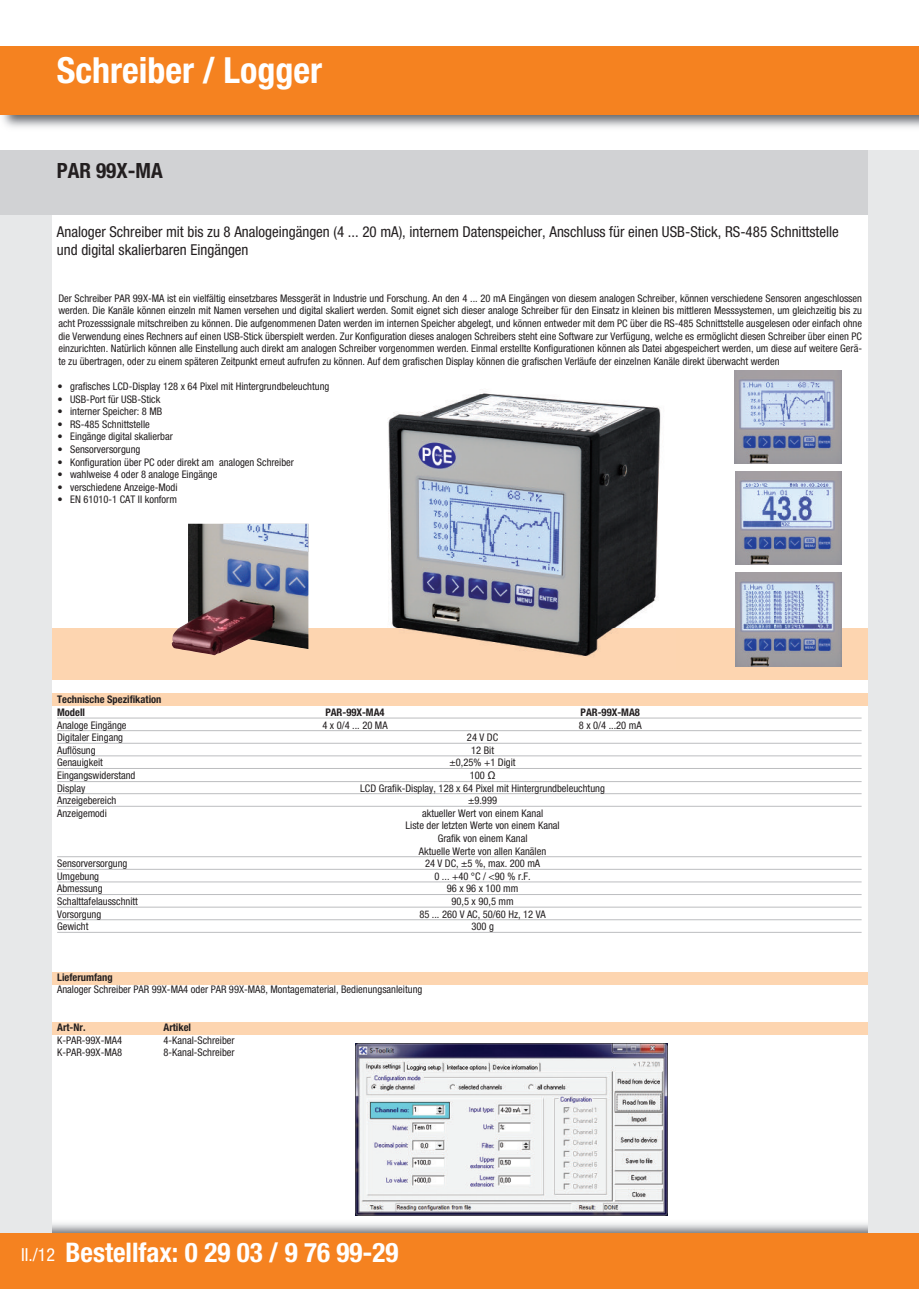
<style>
.page{position:relative;width:919px;height:1289px;background:#fff}
.page>*{position:absolute;margin:0;border:0;box-sizing:border-box;transform-origin:0 0}
.t1{font:700 condensed 36px "Helvetica Neue";color:#fff}
.t2{font:700 condensed 27px "Helvetica Neue";color:#fff}
.t3{font:700 condensed 21px "Helvetica Neue";color:#231f20}
.t4{font:condensed 15px/18px "Helvetica Neue";color:#231f20}
.t5{font:condensed 10.5px/12.6px "Helvetica Neue";color:#231f20;text-align:center}
.t6{font:700 condensed 10.5px/12.6px "Helvetica Neue";color:#231f20}
.s1{font-family:"Arial";font-stretch:normal}
.s2{font-weight:400;font-size:18px}
</style>
<div class="page">
<div style="left:43px;top:971px;width:837px;height:13px;background:#fdd5b0"></div>
<div style="left:40px;top:1021px;width:841px;height:13px;background:#fdd5b0"></div>
<div style="left:33px;top:628px;width:849px;height:51px;background:#fdd5b0"></div>
<div style="left:33px;top:693px;width:850px;height:13px;background:#fdd5b0"></div>
<div style="left:0;top:150px;width:51px;height:1138px;background:#e7e8e9"></div>
<div style="left:0;top:150px;width:918px;height:64px;background:#d1d2d4"></div>
<div style="left:867px;top:150px;width:51px;height:1138px;background:#e7e8e9"></div>
<div style="left:906px;top:1233px;width:12px;height:55px;background:#f58220"></div>
<div style="left:0;top:1233px;width:906px;height:55px;background:#f58220"></div>
<img style="left:0;top:46px;width:918px;height:82px">
<div style="left:0;top:47px;width:906px;height:68px;background:#f58220"></div>
<div style="left:906px;top:47px;width:12px;height:68px;background:#f58220"></div>
<img style="left:172px;top:523px;width:136px;height:132px">
<img style="left:356px;top:1043px;width:311px;height:171px">
<img style="left:388px;top:393px;width:273px;height:263px">
<img style="left:735px;top:370px;width:106px;height:94px">
<img style="left:735px;top:471px;width:106px;height:94px">
<img style="left:735px;top:572px;width:106px;height:94px">
<hr style="left:57px;top:717px;width:804px;height:1px;background:#bcbdc0">
<hr style="left:57px;top:730px;width:804px;height:1px;background:#bcbdc0">
<hr style="left:57px;top:743px;width:804px;height:1px;background:#bcbdc0">
<hr style="left:57px;top:755px;width:804px;height:1px;background:#bcbdc0">
<hr style="left:57px;top:768px;width:804px;height:1px;background:#bcbdc0">
<hr style="left:57px;top:781px;width:804px;height:1px;background:#bcbdc0">
<hr style="left:57px;top:793px;width:804px;height:1px;background:#bcbdc0">
<hr style="left:57px;top:806px;width:804px;height:1px;background:#bcbdc0">
<hr style="left:57px;top:856px;width:804px;height:1px;background:#bcbdc0">
<hr style="left:57px;top:869px;width:804px;height:1px;background:#bcbdc0">
<hr style="left:57px;top:881px;width:804px;height:1px;background:#bcbdc0">
<hr style="left:57px;top:894px;width:804px;height:1px;background:#bcbdc0">
<hr style="left:57px;top:906px;width:804px;height:1px;background:#bcbdc0">
<hr style="left:57px;top:919px;width:804px;height:1px;background:#bcbdc0">
<hr style="left:57px;top:932px;width:804px;height:1px;background:#bcbdc0">
<h1 class="t1" style="left:57px;top:57px;width:267px">Schreiber / Logger</h1>
<h3 class="t3" style="left:57px;top:163px;width:107px">PAR 99X-MA</h3>
<h3 class="t4" style="left:57px;top:224px;width:783px">Analoger Schreiber mit bis zu 8 Analogeingängen (4 ... 20 mA), internem Datenspeicher, Anschluss für einen USB-Stick, RS-485 Schnittstelle und digital skalierbaren Eingängen</h3>
<p class="t5" style="left:58px;top:292px;width:805px;text-align:justify">Der Schreiber PAR 99X-MA ist ein vielfältig einsetzbares Messgerät in Industrie und Forschung. An den 4 ... 20 mA Eingängen von diesem analogen Schreiber, können verschiedene Sensoren angeschlossen werden. Die Kanäle können einzeln mit Namen versehen und digital skaliert werden. Somit eignet sich dieser analoge Schreiber für den Einsatz in kleinen bis mittleren Messsystemen, um gleichzeitig bis zu acht Prozesssignale mitschreiben zu können. Die aufgenommenen Daten werden im internen Speicher abgelegt, und können entweder mit dem PC über die RS-485 Schnittstelle ausgelesen oder einfach ohne die Verwendung eines Rechners auf einen USB-Stick überspielt werden. Zur Konfiguration dieses analogen Schreibers steht eine Software zur Verfügung, welche es ermöglicht diesen Schreiber über einen PC einzurichten. Natürlich können alle Einstellung auch direkt am analogen Schreiber vorgenommen werden. Einmal erstellte Konfigurationen können als Datei abgespeichert werden, um diese auf weitere Gerä&shy;te zu übertragen, oder zu einem späteren Zeitpunkt erneut aufrufen zu können. Auf dem grafischen Display können die grafischen Verläufe der einzelnen Kanäle direkt überwacht werden</p>
<p class="t5" style="left:57px;top:381px;width:273px">• grafisches LCD-Display 128 x 64 Pixel mit Hintergrundbeleuchtung</p>
<p class="t5" style="left:57px;top:393px;width:104px">• USB-Port für USB-Stick</p>
<p class="t5" style="left:57px;top:406px;width:106px">• interner Speicher: 8 MB</p>
<p class="t5" style="left:57px;top:418px;width:94px">• RS-485 Schnittstelle</p>
<p class="t5" style="left:57px;top:431px;width:117px">• Eingänge digital skalierbar</p>
<p class="t5" style="left:57px;top:444px;width:85px">• Sensorversorgung</p>
<p class="t5" style="left:57px;top:456px;width:238px">• Konfiguration über PC oder direkt am analogen Schreiber</p>
<p class="t5" style="left:57px;top:469px;width:161px">• wahlweise 4 oder 8 analoge Eingänge</p>
<p class="t5" style="left:57px;top:481px;width:122px">• verschiedene Anzeige-Modi</p>
<p class="t5" style="left:57px;top:494px;width:121px">• EN 61010-1 CAT II konform</p>
<p class="t6" style="left:57px;top:694px;width:106px">Technische Spezifikation<br>Modell</p>
<p class="t6" style="left:325px;top:706px;width:61px">PAR-99X-MA4</p>
<p class="t6" style="left:580px;top:706px;width:61px">PAR-99X-MA8</p>
<p class="t5" style="left:57px;top:719px;width:71px">Analoge Eingänge</p>
<p class="t5" style="left:322px;top:719px;width:67px">4 x 0/4 ... 20 MA</p>
<p class="t5" style="left:578px;top:719px;width:64px">8 x 0/4 ...20 mA</p>
<p class="t5" style="left:57px;top:732px;width:67px">Digitaler Eingang</p>
<p class="t5" style="left:467px;top:732px;width:33px">24 V DC</p>
<p class="t5" style="left:57px;top:744px;width:40px">Auflösung</p>
<p class="t5" style="left:471px;top:744px;width:24px">12 Bit</p>
<p class="t5" style="left:57px;top:757px;width:47px">Genauigkeit</p>
<p class="t5" style="left:449px;top:757px;width:67px">±0,25% +1 Digit</p>
<p class="t5" style="left:57px;top:770px;width:80px">Eingangswiderstand</p>
<p class="t5" style="left:469px;top:770px;width:27px">100 <span class="s1">Ω</span></p>
<p class="t5" style="left:57px;top:782px;width:30px">Display</p>
<p class="t5" style="left:360px;top:782px;width:246px">LCD Grafik-Display, 128 x 64 Pixel mit Hintergrundbeleuchtung</p>
<p class="t5" style="left:57px;top:795px;width:61px">Anzeigebereich</p>
<p class="t5" style="left:468px;top:795px;width:30px">±9.999</p>
<p class="t5" style="left:57px;top:807px;width:51px">Anzeigemodi</p>
<p class="t5" style="left:405px;top:807px;width:156px">aktueller Wert von einem Kanal<br>Liste der letzten Werte von einem Kanal<br>Grafik von einem Kanal<br>Aktuelle Werte von allen Kanälen</p>
<p class="t5" style="left:57px;top:858px;width:72px">Sensorversorgung</p>
<p class="t5" style="left:425px;top:858px;width:117px">24 V DC, ±5 %, max. 200 mA</p>
<p class="t5" style="left:57px;top:870px;width:43px">Umgebung</p>
<p class="t5" style="left:434px;top:870px;width:98px">0 ... +40 °C / &lt;90 % r.F.</p>
<p class="t5" style="left:57px;top:883px;width:47px">Abmessung</p>
<p class="t5" style="left:447px;top:883px;width:73px">96 x 96 x 100 mm</p>
<p class="t5" style="left:57px;top:895px;width:82px">Schalttafelausschnitt</p>
<p class="t5" style="left:451px;top:895px;width:64px">90,5 x 90,5 mm</p>
<p class="t5" style="left:57px;top:908px;width:46px">Vorsorgung</p>
<p class="t5" style="left:419px;top:908px;width:128px">85 ... 260 V AC, 50/60 Hz, 12 VA</p>
<p class="t5" style="left:57px;top:921px;width:33px">Gewicht</p>
<p class="t5" style="left:471px;top:921px;width:24px">300 g</p>
<p class="t6" style="left:57px;top:971px;width:57px">Lieferumfang</p>
<p class="t5" style="left:57px;top:984px;width:367px">Analoger Schreiber PAR 99X-MA4 oder PAR 99X-MA8, Montagematerial, Bedienungsanleitung</p>
<p class="t6" style="left:57px;top:1021px;width:30px">Art-Nr.</p>
<p class="t6" style="left:163px;top:1021px;width:29px">Artikel</p>
<p class="t5" style="left:57px;top:1034px;width:66px">K-PAR-99X-MA4</p>
<p class="t5" style="left:163px;top:1034px;width:73px">4-Kanal-Schreiber</p>
<p class="t5" style="left:57px;top:1047px;width:66px">K-PAR-99X-MA8</p>
<p class="t5" style="left:163px;top:1047px;width:73px">8-Kanal-Schreiber</p>
<h2 class="t2" style="left:21px;top:1242px;width:378px"><span class="s2">II./12</span> Bestellfax: 0 29 03 / 9 76 99-29</h2>
</div>
